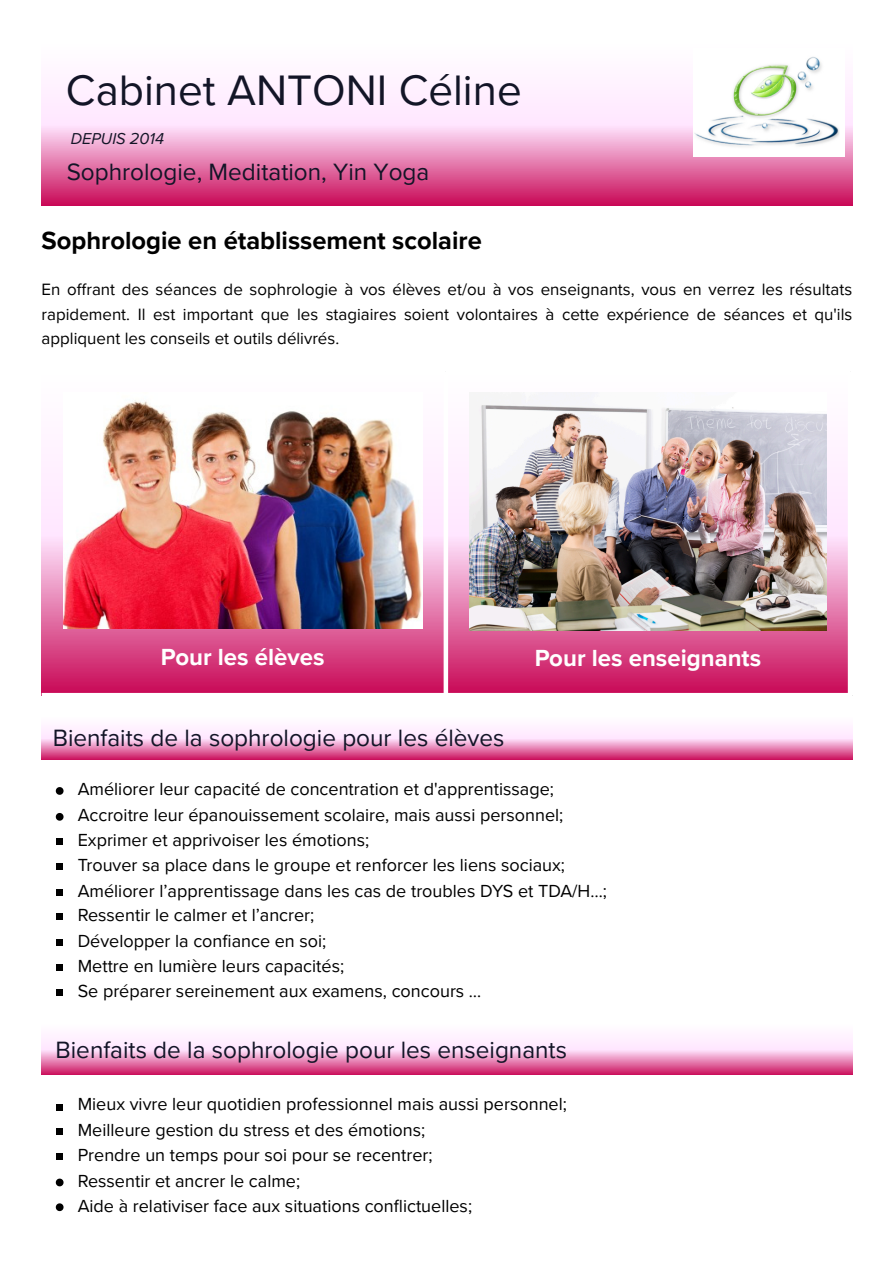
<style>
.page{position:relative;width:894px;height:1263px;background:#fff}
.page>*{position:absolute;margin:0;border:0;box-sizing:border-box;transform-origin:0 0}
.t1{font:43.95px "Proxima Nova";color:#131527}
.t2{font:700 25.5px "Proxima Nova";color:#000}
.t3{font:24.3px "Proxima Nova";color:#131527}
.t4{font:700 24px "Proxima Nova";color:#fff}
.t5{font:18px "Proxima Nova";color:#000}
.t6{font:16.8px/24.8px "Proxima Nova";color:#000;text-align:justify}
.t7{font:italic 16.2px "Proxima Nova";color:#131527}
</style>
<div class="page">
<svg style="left:56px;top:787px;width:7px;height:8px"></svg>
<svg style="left:56px;top:813px;width:7px;height:8px"></svg>
<div style="left:56px;top:838px;width:7px;height:7px;background:#000"></div>
<div style="left:56px;top:863px;width:7px;height:6px;background:#000"></div>
<div style="left:56px;top:889px;width:7px;height:6px;background:#000"></div>
<div style="left:56px;top:914px;width:7px;height:6px;background:#000"></div>
<div style="left:56px;top:940px;width:7px;height:6px;background:#000"></div>
<div style="left:56px;top:964px;width:7px;height:7px;background:#000"></div>
<div style="left:56px;top:989px;width:7px;height:6px;background:#000"></div>
<div style="left:56px;top:1104px;width:7px;height:6px;background:#000"></div>
<div style="left:56px;top:1129px;width:7px;height:6px;background:#000"></div>
<div style="left:56px;top:1153px;width:7px;height:7px;background:#000"></div>
<svg style="left:56px;top:1179px;width:7px;height:7px"></svg>
<svg style="left:56px;top:1203px;width:7px;height:8px"></svg>
<svg style="left:42px;top:77px;width:810px;height:129px;background:#eb9ac3"></svg>
<img style="left:693px;top:57px;width:151px;height:100px">
<svg style="left:42px;top:440px;width:401px;height:253px;background:#dc5892"></svg>
<svg style="left:448px;top:414px;width:399px;height:279px;background:#dc5e95"></svg>
<img style="left:63px;top:400px;width:359px;height:229px">
<img style="left:469px;top:400px;width:357px;height:230px">
<svg style="left:42px;top:725px;width:810px;height:34px"></svg>
<svg style="left:42px;top:1034px;width:810px;height:40px"></svg>
<p class="t1" style="left:66px;top:65px;width:457px">Cabinet ANTONI Céline</p>
<p class="t7" style="left:71px;top:129px;width:95px">DEPUIS 2014</p>
<p class="t3" style="left:67px;top:157px;width:364px">Sophrologie, Meditation, Yin Yoga</p>
<h1 class="t2" style="left:42px;top:225px;width:441px">Sophrologie en établissement scolaire</h1>
<p class="t6" style="left:42px;top:277px;width:811px">En offrant des séances de sophrologie à vos élèves et/ou à vos enseignants, vous en verrez les résultats rapidement. Il est important que les stagiaires soient volontaires à cette expérience de séances et qu'ils appliquent les conseils et outils délivrés.</p>
<p class="t4" style="left:161px;top:643px;width:165px">Pour les élèves</p>
<p class="t4" style="left:534px;top:644px;width:228px">Pour les enseignants</p>
<p class="t3" style="left:53px;top:724px;width:453px">Bienfaits de la sophrologie pour les élèves</p>
<p class="t5" style="left:78px;top:779px;width:477px">Améliorer leur capacité de concentration et d'apprentissage;</p>
<p class="t5" style="left:78px;top:805px;width:487px">Accroitre leur épanouissement scolaire, mais aussi personnel;</p>
<p class="t5" style="left:78px;top:829px;width:293px">Exprimer et apprivoiser les émotions;</p>
<p class="t5" style="left:78px;top:854px;width:488px">Trouver sa place dans le groupe et renforcer les liens sociaux;</p>
<p class="t5" style="left:78px;top:880px;width:530px">Améliorer l’apprentissage dans les cas de troubles DYS et TDA/H…;</p>
<p class="t5" style="left:78px;top:905px;width:238px">Ressentir le calmer et l’ancrer;</p>
<p class="t5" style="left:78px;top:931px;width:250px">Développer la confiance en soi;</p>
<p class="t5" style="left:78px;top:955px;width:268px">Mettre en lumière leurs capacités;</p>
<p class="t5" style="left:78px;top:980px;width:405px">Se préparer sereinement aux examens, concours …</p>
<p class="t3" style="left:55px;top:1035px;width:513px">Bienfaits de la sophrologie pour les enseignants</p>
<p class="t5" style="left:78px;top:1094px;width:490px">Mieux vivre leur quotidien professionnel mais aussi personnel;</p>
<p class="t5" style="left:78px;top:1120px;width:349px">Meilleure gestion du stress et des émotions;</p>
<p class="t5" style="left:78px;top:1144px;width:356px">Prendre un temps pour soi pour se recentrer;</p>
<p class="t5" style="left:78px;top:1170px;width:224px">Ressentir et ancrer le calme;</p>
<p class="t5" style="left:78px;top:1195px;width:396px">Aide à relativiser face aux situations conflictuelles;</p>
</div>
